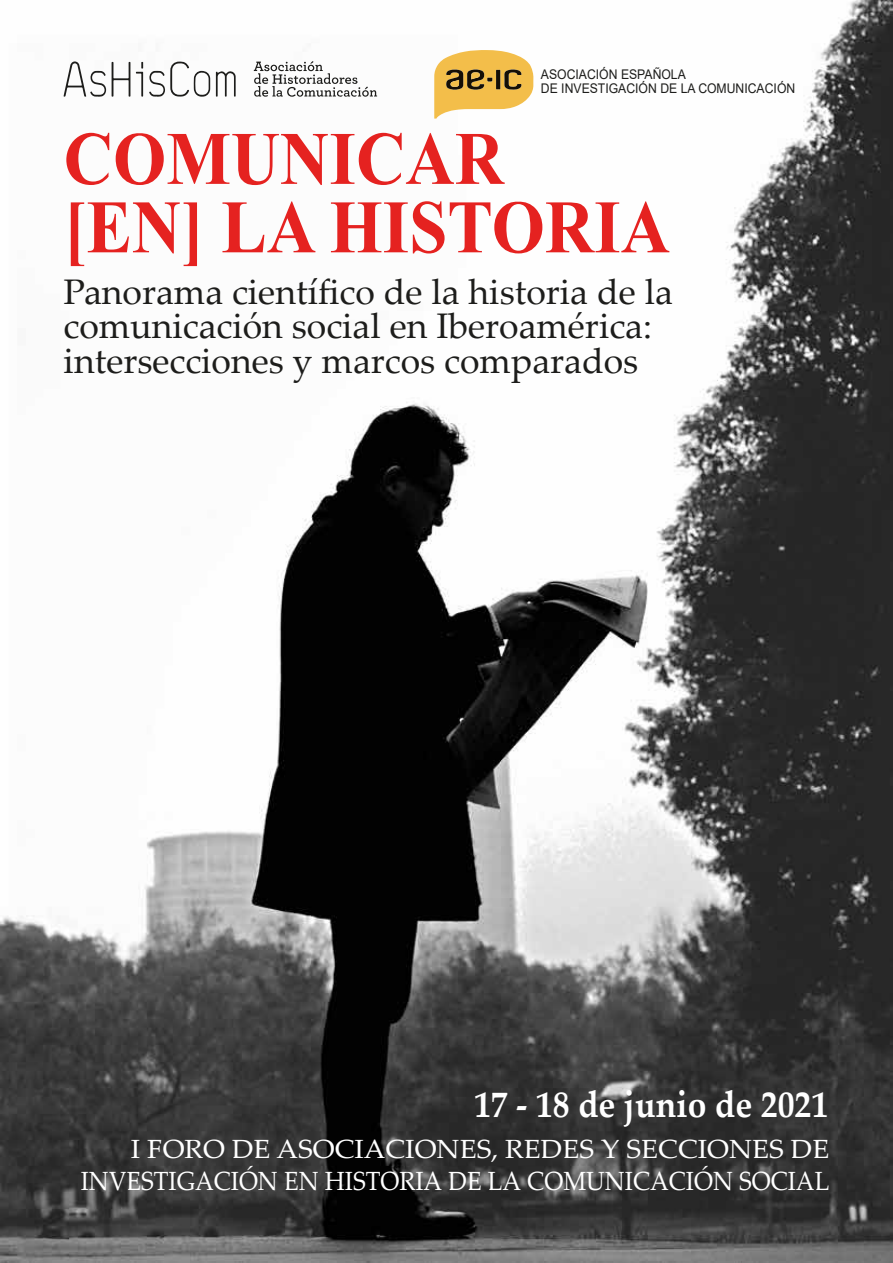
<style>
.page{position:relative;width:893px;height:1263px;background:#fff}
.page>*{position:absolute;margin:0;border:0;box-sizing:border-box;transform-origin:0 0}
.t1{font:700 75.3px/68.4px "Times New Roman";color:#e52220;scale:.91 1}
.t2{font:700 36.9px "Palatino Linotype";color:#fff;scale:.92 1}
.t3{font:35.55px/34.7px "Palatino Linotype";color:#1d1d1b}
.t4{font:26.25px/31.7px "Palatino Linotype";color:#fff;text-align:right;scale:1.06 1}
.t5{font:13.35px/14.1px "Arial";color:#1d1d1b;scale:.92 1}
</style>
<div class="page">
<img style="left:0;top:0;width:893px;height:1263px">
<svg style="left:112px;top:62px;width:18px;height:35px"></svg>
<svg style="left:216px;top:71px;width:20px;height:26px"></svg>
<svg style="left:149px;top:62px;width:61px;height:36px"></svg>
<svg style="left:64px;top:61px;width:42px;height:36px"></svg>
<svg style="left:136px;top:62px;width:7px;height:35px"></svg>
<svg style="left:254px;top:61px;width:123px;height:36px"></svg>
<svg style="left:434px;top:50px;width:99px;height:69px"></svg>
<p class="t5" style="left:541px;top:67px;width:278px">ASOCIACIÓN ESPAÑOLA<br>DE INVESTIGACIÓN DE LA COMUNICACIÓN</p>
<h1 class="t1" style="left:64px;top:122px;width:668px">COMUNICAR<br>[EN] LA HISTORIA</h1>
<p class="t3" style="left:64px;top:273px;width:611px">Panorama científico de la historia de la comunicación social en Iberoamérica: intersecciones y marcos comparados</p>
<p class="t2" style="left:474px;top:1078px;width:387px">17 - 18 de junio de 2021</p>
<p class="t4" style="left:81px;top:1132px;width:708px">I FORO DE ASOCIACIONES, REDES Y SECCIONES DE<br>INVESTIGACIÓN EN HISTORIA DE LA COMUNICACIÓN SOCIAL</p>
</div>
